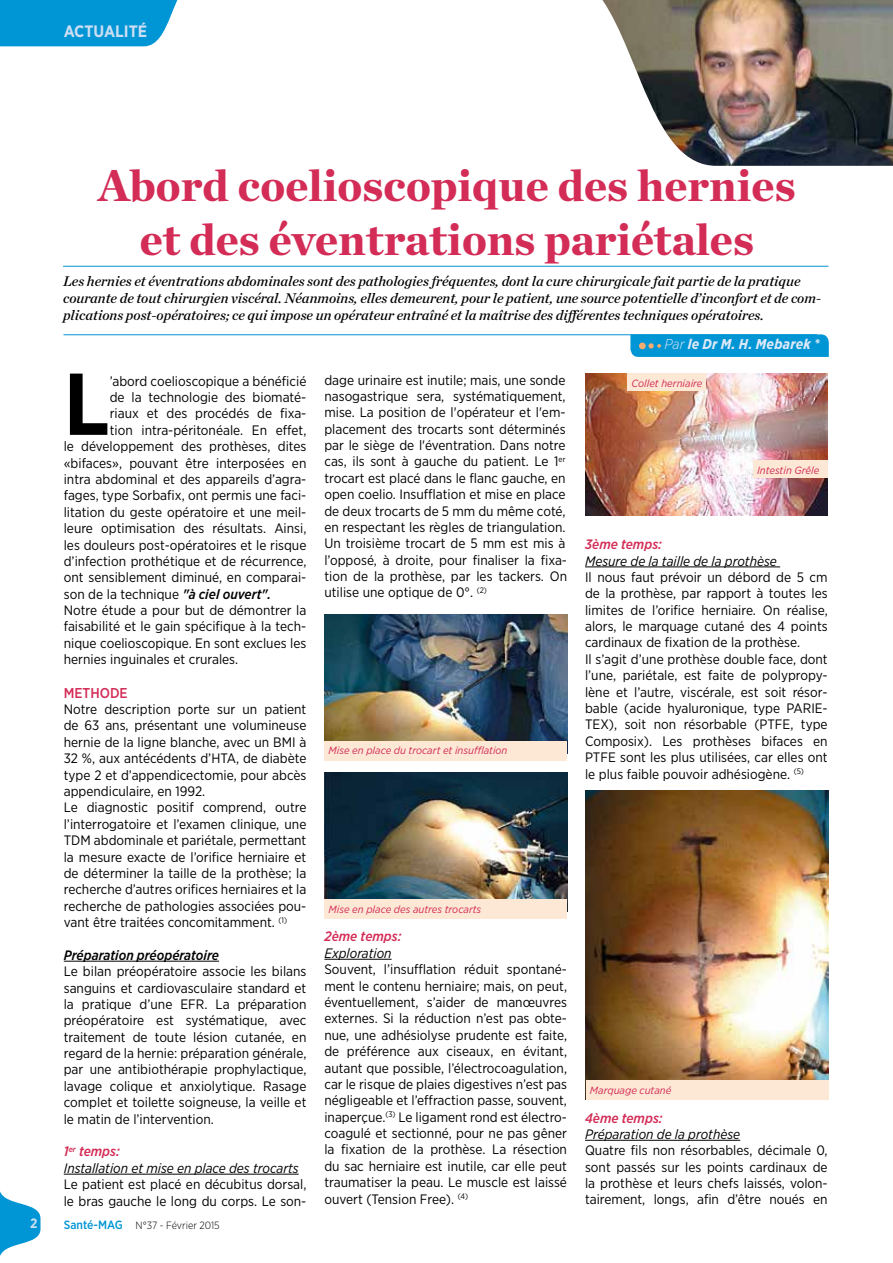
<style>
.page{position:relative;width:893px;height:1263px;background:#fff}
.page>*{position:absolute;margin:0;border:0;box-sizing:border-box;transform-origin:0 0}
.t1{font:700 87.6px "Gotham Narrow";color:#000}
.t2{font:900 45px/54px "Chronicle Deck";color:#d32c56;text-align:center}
.t3{font:700 16.5px "Gotham Narrow";color:#cbdef4}
.t4{font:italic 14.25px/17.1px "Chronicle Deck Semi";color:#000}
.t5{font:italic 700 14.25px "Gotham Narrow";letter-spacing:.015em;color:#dde9f8}
.t6{font:500 14.25px "Gotham Narrow";color:#d32c56}
.t7{font:13.65px/16.4px "Gotham Narrow";color:#000;text-align:justify}
.t8{font:italic 13.65px/16.4px "Gotham Narrow";color:#000}
.t9{font:italic 500 13.65px "Gotham Narrow";color:#d32c56}
.t10{font:italic 500 13.65px "Gotham Narrow";color:#000}
.t11{font:700 13.5px "Gotham Narrow";color:#cbdef4}
.t12{font:italic 10.5px "Gotham Narrow";color:#d32c56;scale:1.05 1}
.t13{font:300 10.5px "Gotham Narrow";color:#000}
.s1{font-weight:500;font-style:italic}
.s2{font-weight:500;color:#d32c56}
.s3{font-weight:500;font-size:12px;color:#0095d4}
.s4{font-weight:300}
</style>
<div class="page">
<hr style="left:64px;top:961px;width:155px;height:1px;background:#000">
<hr style="left:64px;top:1174px;width:235px;height:1px;background:#000">
<hr style="left:324px;top:959px;width:68px;height:1px;background:#000">
<hr style="left:585px;top:566px;width:195px;height:1px;background:#000">
<hr style="left:585px;top:1140px;width:155px;height:1px;background:#000">
<hr style="left:63px;top:266px;width:765px;height:1px;background:#0095d4">
<hr style="left:63px;top:334px;width:754px;height:1px;background:#0095d4">
<svg style="left:630px;top:334px;width:199px;height:23px;background:#0897d3"></svg>
<img style="left:324px;top:614px;width:243px;height:127px">
<div style="left:324px;top:741px;width:243px;height:19px;background:#fde8d5"></div>
<img style="left:324px;top:773px;width:243px;height:126px">
<div style="left:324px;top:899px;width:243px;height:20px;background:#fde8d5"></div>
<img style="left:586px;top:791px;width:242px;height:290px">
<div style="left:586px;top:1081px;width:242px;height:19px;background:#fde8d5"></div>
<img style="left:585px;top:374px;width:243px;height:142px">
<div style="left:627px;top:374px;width:79px;height:17px;background:#fde8d5"></div>
<div style="left:753px;top:460px;width:75px;height:17px;background:#fde8d5"></div>
<img style="left:602px;top:0;width:291px;height:166px">
<div style="left:0;top:0;width:178px;height:46px;background:#0095d4"></div>
<svg style="left:0;top:1191px;width:41px;height:65px"></svg>
<p class="t3" style="left:64px;top:20px;width:85px">ACTUALITÉ</p>
<p class="t11" style="left:30px;top:1214px;width:9px">2</p>
<h2 class="t2" style="left:98px;top:156px;width:699px">Abord coelioscopique des hernies et des éventrations pariétales</h2>
<p class="t4" style="left:63px;top:272px;width:759px">Les hernies et éventrations abdominales sont des pathologies fréquentes, dont la cure chirurgicale fait partie de la pratique courante de tout chirurgien viscéral. Néanmoins, elles demeurent, pour le patient, une source potentielle d’inconfort et de com&shy;plications post-opératoires; ce qui impose un opérateur entraîné et la maîtrise des différentes techniques opératoires.</p>
<h1 class="t1" style="left:64px;top:348px;width:47px">L</h1>
<p class="t7" style="left:110px;top:372px;width:198px">’abord coelioscopique a bénéficié</p>
<p class="t7" style="left:110px;top:389px;width:198px">de la technologie des biomaté-</p>
<p class="t7" style="left:110px;top:405px;width:198px">riaux et des procédés de fixa-</p>
<p class="t7" style="left:110px;top:422px;width:198px">tion intra-péritonéale. En effet,</p>
<p class="t7" style="left:64px;top:438px;width:244px">le développement des prothèses, dites</p>
<p class="t7" style="left:64px;top:454px;width:244px">«bifaces», pouvant être interposées en</p>
<p class="t7" style="left:64px;top:471px;width:244px">intra abdominal et des appareils d’agra-</p>
<p class="t7" style="left:64px;top:487px;width:244px">fages, type Sorbafix, ont permis une faci-</p>
<p class="t7" style="left:64px;top:503px;width:244px">litation du geste opératoire et une meil-</p>
<p class="t7" style="left:64px;top:520px;width:244px">leure optimisation des résultats. Ainsi,</p>
<p class="t7" style="left:64px;top:536px;width:244px">les douleurs post-opératoires et le risque</p>
<p class="t7" style="left:64px;top:553px;width:244px">d’infection prothétique et de récurrence,</p>
<p class="t7" style="left:64px;top:569px;width:244px">ont sensiblement diminué, en comparai-</p>
<p class="t7" style="left:64px;top:585px;width:209px">son de la technique <span class="s1">"à ciel ouvert".</span></p>
<p class="t7" style="left:64px;top:602px;width:244px">Notre étude a pour but de démontrer la</p>
<p class="t7" style="left:64px;top:618px;width:244px">faisabilité et le gain spécifique à la tech-</p>
<p class="t7" style="left:64px;top:635px;width:244px">nique coelioscopique. En sont exclues les</p>
<p class="t7" style="left:64px;top:651px;width:176px">hernies inguinales et crurales.</p>
<p class="t6" style="left:64px;top:684px;width:65px">METHODE</p>
<p class="t7" style="left:64px;top:701px;width:244px;text-align:left">Notre description porte sur un patient de 63 ans, présentant une volumineuse hernie de la ligne blanche, avec un BMI à 32 %, aux antécédents d’HTA, de diabète type 2 et d’appendicectomie, pour abcès appendiculaire, en 1992.<br>Le diagnostic positif comprend, outre l’interrogatoire et l’examen clinique, une TDM abdominale et pariétale, permettant la mesure exacte de l’orifice herniaire et de déterminer la taille de la prothèse; la recherche d’autres orifices herniaires et la recherche de pathologies associées pou&shy;vant être traitées concomitamment. <sup>(1)</sup></p>
<p class="t10" style="left:64px;top:946px;width:157px">Préparation préopératoire</p>
<p class="t7" style="left:64px;top:963px;width:244px">Le bilan préopératoire associe les bilans sanguins et cardiovasculaire standard et la pratique d’une EFR. La préparation préopératoire est systématique, avec traitement de toute lésion cutanée, en regard de la hernie: préparation générale, par une antibiothérapie prophylactique, lavage colique et anxiolytique. Rasage complet et toilette soigneuse, la veille et le matin de l’intervention.</p>
<p class="t8" style="left:64px;top:1143px;width:236px"><span class="s2">1</span><sup>er</sup> <span class="s2">temps:<br></span>Installation et mise en place des trocarts</p>
<p class="t7" style="left:64px;top:1176px;width:244px">Le patient est placé en décubitus dorsal, le bras gauche le long du corps. Le son-</p>
<p class="t13" style="left:64px;top:1219px;width:157px"><span class="s3">Santé-MAG</span> N°37 - Février 2015</p>
<p class="t7" style="left:324px;top:371px;width:244px">dage urinaire est inutile; mais, une sonde nasogastrique sera, systématiquement, mise. La position de l'opérateur et l'em&shy;placement des trocarts sont déterminés par le siège de l'éventration. Dans notre cas, ils sont à gauche du patient. Le 1<sup>er </sup>trocart est placé dans le flanc gauche, en open coelio. Insufflation et mise en place de deux trocarts de 5 mm du même coté, en respectant les règles de triangulation.<br>Un troisième trocart de 5 mm est mis à l’opposé, à droite, pour finaliser la fixa&shy;tion de la prothèse, par les tackers. On utilise une optique de 0°. <sup>(2)</sup></p>
<p class="t12" style="left:329px;top:744px;width:172px">Mise en place du trocart et insufflation</p>
<p class="t12" style="left:329px;top:903px;width:147px">Mise en place des autres trocarts</p>
<p class="t9" style="left:324px;top:928px;width:79px">2ème temps:</p>
<p class="t8" style="left:324px;top:945px;width:69px">Exploration</p>
<p class="t7" style="left:324px;top:961px;width:244px">Souvent, l’insufflation réduit spontané&shy;ment le contenu herniaire; mais, on peut, éventuellement, s’aider de manœuvres externes. Si la réduction n’est pas obte&shy;nue, une adhésiolyse prudente est faite, de préférence aux ciseaux, en évitant, autant que possible, l’électrocoagulation, car le risque de plaies digestives n’est pas négligeable et l’effraction passe, souvent, inaperçue.<sup>(3)</sup> Le ligament rond est électro&shy;coagulé et sectionné, pour ne pas gêner la fixation de la prothèse. La résection du sac herniaire est inutile, car elle peut traumatiser la peau. Le muscle est laissé ouvert (Tension Free). <sup>(4)</sup></p>
<p class="t5" style="left:664px;top:335px;width:157px"><span class="s4">Par</span> le Dr M. H. Mebarek *</p>
<p class="t12" style="left:632px;top:377px;width:69px">Collet herniaire</p>
<p class="t12" style="left:757px;top:463px;width:61px">Intestin Grêle</p>
<p class="t9" style="left:585px;top:536px;width:78px">3ème temps:</p>
<p class="t8" style="left:585px;top:552px;width:193px">Mesure de la taille de la prothèse</p>
<p class="t7" style="left:585px;top:569px;width:244px;text-align:left">Il nous faut prévoir un débord de 5 cm de la prothèse, par rapport à toutes les limites de l’orifice herniaire. On réalise, alors, le marquage cutané des 4 points cardinaux de fixation de la prothèse.<br>Il s’agit d’une prothèse double face, dont l’une, pariétale, est faite de polypropy&shy;lène et l’autre, viscérale, est soit résor&shy;bable (acide hyaluronique, type PARIE-TEX), soit non résorbable (PTFE, type Composix). Les prothèses bifaces en PTFE sont les plus utilisées, car elles ont le plus faible pouvoir adhésiogène. <sup>(5)</sup></p>
<p class="t12" style="left:590px;top:1084px;width:79px">Marquage cutané</p>
<p class="t9" style="left:585px;top:1109px;width:79px">4ème temps:</p>
<p class="t8" style="left:585px;top:1126px;width:157px">Préparation de la prothèse</p>
<p class="t7" style="left:585px;top:1142px;width:244px">Quatre fils non résorbables, décimale 0, sont passés sur les points cardinaux de la prothèse et leurs chefs laissés, volon&shy;tairement, longs, afin d’être noués en</p>
</div>
